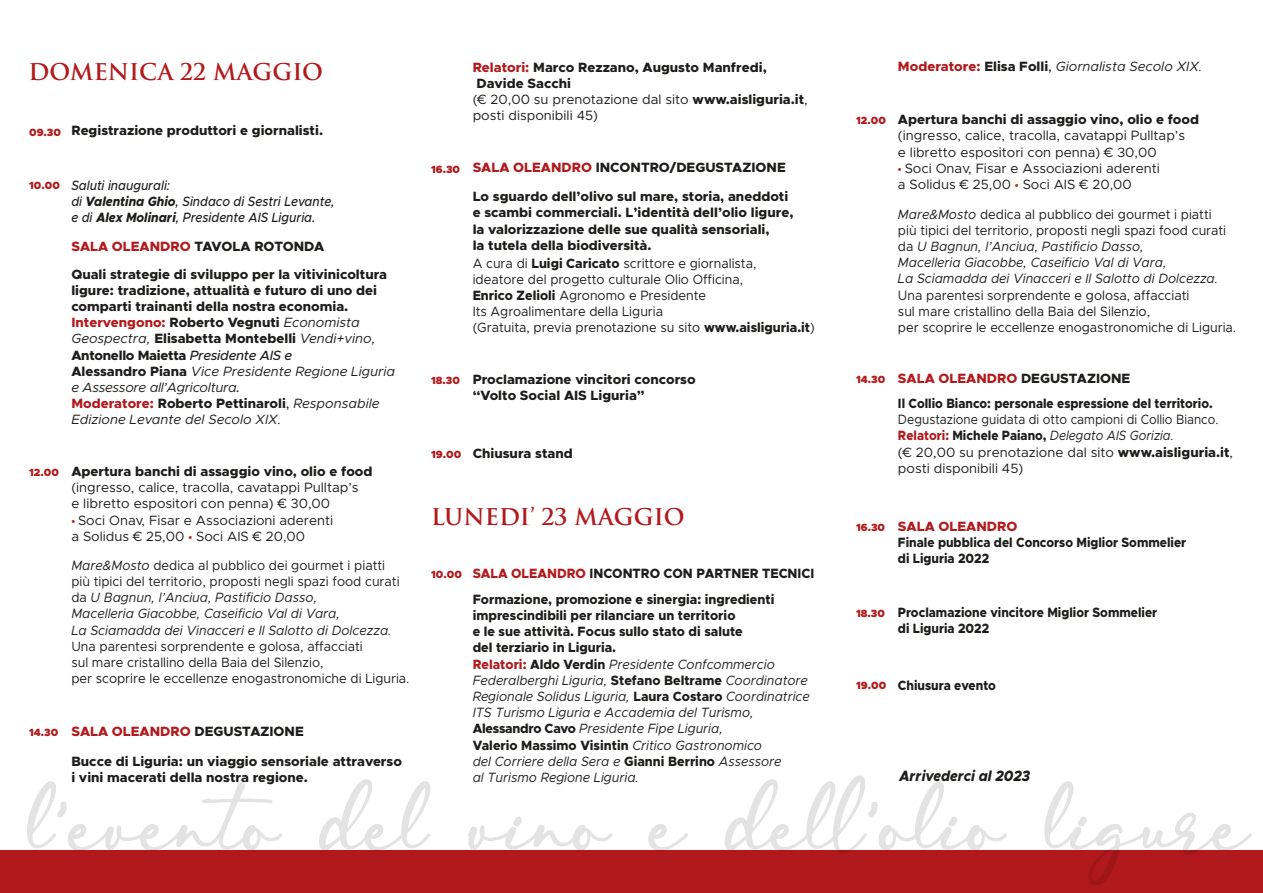
<style>
.page{position:relative;width:1263px;height:893px;background:#fff}
.page>*{position:absolute;margin:0;border:0;box-sizing:border-box;transform-origin:0 0}
.t1{font:700 22.5px "Trajan";color:#b2191c}
.t2{font:italic 800 15px "Metropolis";color:#1d1d1b;scale:.9 1}
.t3{font:800 13.5px/16.2px "Metropolis";color:#1d1d1b}
.t4{font:800 13.5px/16.2px "Metropolis";color:#1d1d1b;scale:.95 1}
.t5{font:13.5px/16.2px "Metropolis";color:#1d1d1b;scale:.95 1}
.t6{font:italic 13.5px/16.2px "Metropolis";color:#1d1d1b;scale:.95 1}
.t7{font:13.5px/16.2px "Metropolis";color:#1d1d1b}
.t8{font:13.5px/16.2px "Metropolis";color:#1d1d1b;scale:.9 1}
.t9{font:800 13.5px/16.2px "Metropolis";color:#1d1d1b;scale:.9 1}
.t10{font:italic 500 13.5px/16.2px "Metropolis";color:#1d1d1b;scale:.9 1}
.t11{font:italic 13.5px "Metropolis";color:#1d1d1b}
.t12{font:800 13.5px "Metropolis";color:#b2191c}
.t13{font:900 10.5px "Metropolis";color:#b2191c}
.s1{font-weight:900;font-size:10.5px;color:#b2191c}
.s2{font-weight:800}
.s3{color:#b2191c}
.s4{font-weight:400;font-style:italic}
.s5{font-weight:500;font-style:italic}
.s6{font-weight:500}
.s7{font-family:"Myriad Pro";color:#b2191c}
.s8{font-style:normal}
.s9{font-weight:400}
.s10{font-weight:800;font-style:normal;color:#b2191c}
.s11{font-weight:800;font-style:normal}
.s12{font-weight:500;font-style:normal}
.s13{font-weight:800;color:#b2191c}
.s14{font-style:italic}
</style>
<div class="page">
<div style="left:0;top:850px;width:1263px;height:43px;background:#b2191c"></div>
<svg style="left:27px;top:775px;width:1225px;height:110px"></svg>
<h1 class="t1" style="left:28px;top:58px;width:296px">DOMENICA 22 MAGGIO</h1>
<p class="t3" style="left:29px;top:122px;width:295px"><span class="s1">09.30</span> Registrazione produttori e giornalisti.</p>
<p class="t13" style="left:29px;top:179px;width:32px">10.00</p>
<p class="t10" style="left:71px;top:177px;width:294px">Saluti inaugurali:<br>di <span class="s2">Valentina Ghio</span>, Sindaco di Sestri Levante, e di <span class="s2">Alex Molinari</span>, Presidente AIS Liguria.</p>
<p class="t3" style="left:71px;top:239px;width:254px"><span class="s3">SALA OLEANDRO</span> TAVOLA ROTONDA</p>
<p class="t3" style="left:71px;top:266px;width:325px">Quali strategie di sviluppo per la vitivinicoltura ligure: tradizione, attualità e futuro di uno dei comparti trainanti della nostra economia.<br><span class="s3">Intervengono:</span> Roberto Vegnuti <span class="s4">Economista Geospectra,</span> Elisabetta Montebelli <span class="s4">Vendi+vino, </span>Antonello Maietta <span class="s5">Presidente AIS e<br></span>Alessandro Piana <span class="s4">Vice Presidente Regione Liguria e Assessore all’Agricoltura</span><span class="s5">.<br></span><span class="s3">Moderatore:</span> Roberto Pettinaroli<span class="s6">,</span> <span class="s4">Responsabile Edizione Levante del Secolo XIX.</span></p>
<p class="t7" style="left:71px;top:463px;width:303px;text-indent:-42px"><span class="s1">12.00</span> <span class="s2">Apertura banchi di assaggio vino, olio e food </span>(ingresso, calice, tracolla, cavatappi Pulltap’s<br>e libretto espositori con penna) € 30,00</p>
<p class="t7" style="left:71px;top:512px;width:263px"><span class="s7">•</span> Soci Onav, Fisar e Associazioni aderenti a Solidus € 25,00 <span class="s7">•</span> Soci AIS € 20,00</p>
<p class="t6" style="left:71px;top:557px;width:347px">Mare&amp;Mosto <span class="s8">dedica al pubblico dei gourmet i piatti più tipici del territorio, proposti negli spazi food curati da</span> U Bagnun, l’Anciua, Pastificio Dasso,<br>Macelleria Giacobbe, Caseificio Val di Vara,<br>La Sciamadda dei Vinacceri e Il Salotto di Dolcezza.</p>
<p class="t5" style="left:71px;top:638px;width:357px">Una parentesi sorprendente e golosa, affacciati<br>sul mare cristallino della Baia del Silenzio,<br>per scoprire le eccellenze enogastronomiche di Liguria.</p>
<p class="t3" style="left:71px;top:717px;width:332px;line-height:29.7px;text-indent:-42px"><span class="s1">14.30</span> <span class="s3">SALA OLEANDRO</span> DEGUSTAZIONE<br>Bucce di Liguria: un viaggio sensoriale attraverso</p>
<p class="t3" style="left:71px;top:769px;width:238px">i vini macerati della nostra regione.</p>
<p class="t3" style="left:473px;top:59px;width:337px"><span class="s3">Relatori:</span> Marco Rezzano, Augusto Manfredi, Davide Sacchi<br><span class="s9">(€ 20,00 su prenotazione dal sito</span> www.aisliguria.it<span class="s9">, posti disponibili 45)</span></p>
<p class="t11" style="left:898px;top:58px;width:306px"><span class="s10">Moderatore:</span> <span class="s11">Elisa Folli</span><span class="s12">,</span> Giornalista Secolo XIX.</p>
<p class="t7" style="left:898px;top:111px;width:303px;text-indent:-42px"><span class="s1">12.00</span> <span class="s2">Apertura banchi di assaggio vino, olio e food </span>(ingresso, calice, tracolla, cavatappi Pulltap’s<br>e libretto espositori con penna) € 30,00</p>
<p class="t7" style="left:898px;top:160px;width:263px"><span class="s7">•</span> Soci Onav, Fisar e Associazioni aderenti a Solidus € 25,00 <span class="s7">•</span> Soci AIS € 20,00</p>
<p class="t6" style="left:898px;top:206px;width:347px">Mare&amp;Mosto <span class="s8">dedica al pubblico dei gourmet i piatti più tipici del territorio, proposti negli spazi food curati da</span> U Bagnun, l’Anciua, Pastificio Dasso,<br>Macelleria Giacobbe, Caseificio Val di Vara,<br>La Sciamadda dei Vinacceri e Il Salotto di Dolcezza.</p>
<p class="t5" style="left:898px;top:287px;width:357px">Una parentesi sorprendente e golosa, affacciati<br>sul mare cristallino della Baia del Silenzio,<br>per scoprire le eccellenze enogastronomiche di Liguria.</p>
<p class="t3" style="left:431px;top:153px;width:359px;line-height:29px;text-align:right"><span class="s1">16.30</span> <span class="s3">SALA OLEANDRO</span> INCONTRO/DEGUSTAZIONE<br>Lo sguardo dell’olivo sul mare, storia, aneddoti</p>
<p class="t3" style="left:473px;top:205px;width:322px">e scambi commerciali. L’identità dell’olio ligure, la valorizzazione delle sue qualità sensoriali,<br>la tutela della biodiversità.</p>
<p class="t5" style="left:473px;top:255px;width:361px">A cura di <span class="s2">Luigi Caricato</span> scrittore e giornalista,<br>ideatore del progetto culturale Olio Officina,<br><span class="s2">Enrico Zelioli</span> Agronomo e Presidente<br>Its Agroalimentare della Liguria<br>(Gratuita, previa prenotazione su sito <span class="s2">www.aisliguria.it</span>)</p>
<p class="t13" style="left:431px;top:374px;width:30px">18.30</p>
<p class="t3" style="left:473px;top:371px;width:224px">Proclamazione vincitori concorso “Volto Social AIS Liguria”</p>
<p class="t3" style="left:431px;top:445px;width:143px"><span class="s1">19.00</span> Chiusura stand</p>
<h1 class="t1" style="left:431px;top:503px;width:255px">LUNEDI’ 23 MAGGIO</h1>
<p class="t13" style="left:431px;top:568px;width:32px">10.00</p>
<p class="t4" style="left:473px;top:565px;width:361px"><span class="s3">SALA OLEANDRO</span> INCONTRO CON PARTNER TECNICI</p>
<p class="t4" style="left:473px;top:591px;width:356px">Formazione, promozione e sinergia: ingredienti imprescindibili per rilanciare un territorio<br>e le sue attività. Focus sullo stato di salute<br>del terziario in Liguria.<br><span class="s3">Relatori:</span> Aldo Verdin <span class="s4">Presidente Confcommercio Federalberghi Liguria,</span> Stefano Beltrame <span class="s4">Coordinatore Regionale Solidus Liguria,</span> Laura Costaro <span class="s4">Coordinatrice ITS Turismo Liguria e Accademia del Turismo, </span>Alessandro Cavo <span class="s4">Presidente Fipe Liguria,<br></span>Valerio Massimo Visintin <span class="s4">Critico Gastronomico<br>del Corriere della Sera e</span> Gianni Berrino <span class="s4">Assessore<br>al Turismo Regione Liguria.</span></p>
<p class="t3" style="left:898px;top:366px;width:316px;line-height:25px;text-indent:-42px"><span class="s1">14.30</span> <span class="s3">SALA OLEANDRO</span> DEGUSTAZIONE<br>Il Collio Bianco: personale espressione del territorio.</p>
<p class="t8" style="left:898px;top:411px;width:374px">Degustazione guidata di otto campioni di Collio Bianco.<br><span class="s13">Relatori:</span> <span class="s2">Michele Paiano,</span> <span class="s14">Delegato AIS Gorizia.<br></span>(€ 20,00 su prenotazione dal sito <span class="s2">www.aisliguria.it</span>, posti disponibili 45)</p>
<p class="t13" style="left:856px;top:521px;width:31px">16.30</p>
<p class="t12" style="left:898px;top:518px;width:121px">SALA OLEANDRO</p>
<p class="t9" style="left:898px;top:534px;width:322px">Finale pubblica del Concorso Miglior Sommelier di Liguria 2022</p>
<p class="t9" style="left:898px;top:604px;width:290px;text-indent:-42px"><span class="s1">18.30</span> Proclamazione vincitore Miglior Sommelier di Liguria 2022</p>
<p class="t9" style="left:856px;top:677px;width:157px"><span class="s1">19.00</span> Chiusura evento</p>
<p class="t2" style="left:899px;top:766px;width:147px">Arrivederci al 2023</p>
</div>
